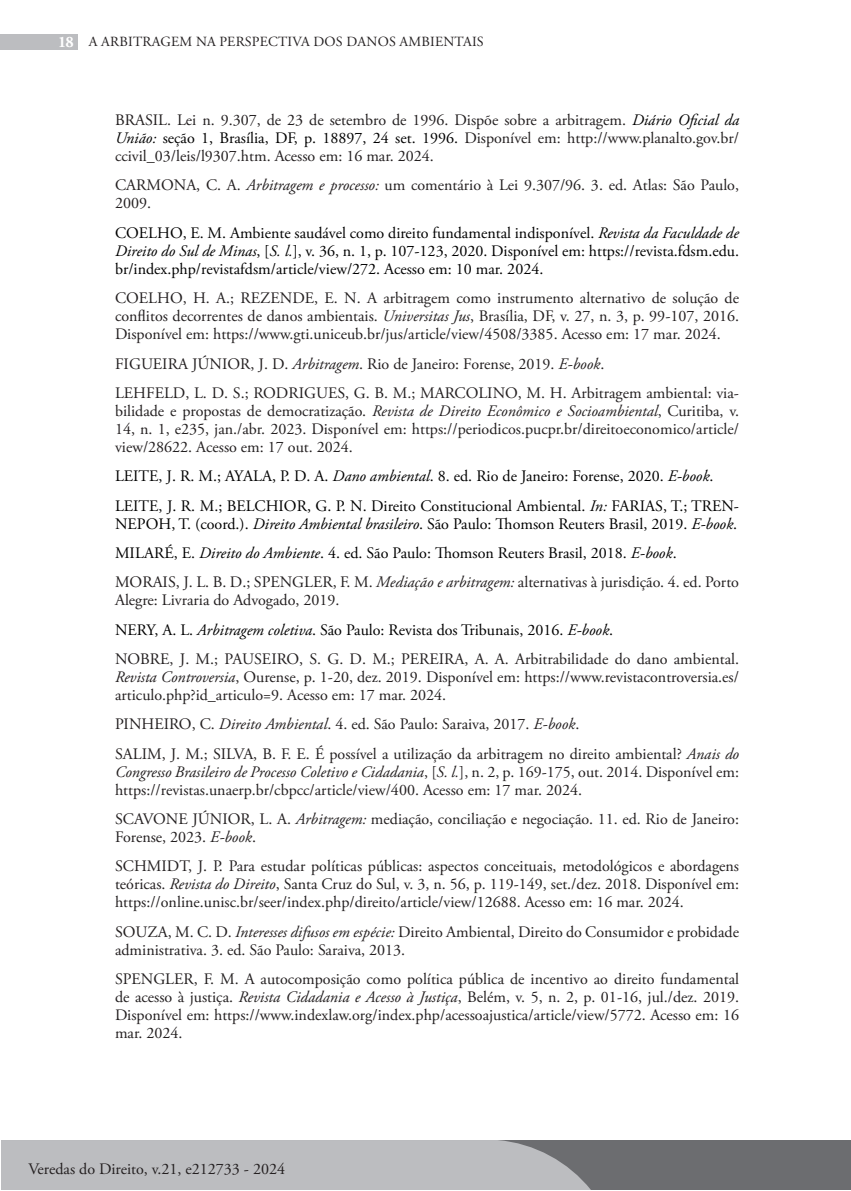
<style>
.page{position:relative;width:851px;height:1191px;background:#fff}
.page>*{position:absolute;margin:0;border:0;box-sizing:border-box;transform-origin:0 0}
.t1{font:16px/18px "Adobe Garamond Pro";color:#231f20}
.t2{font:16px/29.4px "Adobe Garamond Pro";color:#000001}
.t3{font:14px "Adobe Garamond Pro";letter-spacing:.015em;color:#231f20}
.s1{font-weight:700;font-size:16px;color:#fff}
.s2{font-style:italic;color:#000001}
.s3{color:#000001}
.s4{font-style:italic}
.s5{color:#231f20}
.s6{font-style:italic;color:#231f20}
</style>
<div class="page">
<div style="left:1px;top:1140px;width:849px;height:50px;background:#6c6d70"></div>
<div style="left:0;top:34px;width:77px;height:16px;background:#bcbdc0"></div>
<div style="left:1px;top:1140px;width:590px;height:50px;background:#bcbdc0"></div>
<p class="t3" style="left:59px;top:34px;width:426px"><span class="s1">18</span> A ARBITRAGEM NA PERSPECTIVA DOS DANOS AMBIENTAIS</p>
<p class="t1" style="left:115px;top:111px;width:625px;text-align:justify">BRASIL. Lei n. 9.307, de 23 de setembro de 1996. Dispõe sobre a arbitragem. <span class="s2">Diário Oficial da União:</span> <span class="s3">seção 1, Brasília, DF, p. 18897, 24 set. 1996.</span> Disponível em: http://www.planalto.gov.br/ ccivil_03/leis/l9307.htm. Acesso em: 16 mar. 2024.</p>
<p class="t1" style="left:115px;top:177px;width:625px">CARMONA, C. A. <span class="s4">Arbitragem e processo:</span> um comentário à Lei 9.307/96. 3. ed. Atlas: São Paulo,<br>2009.</p>
<p class="t2" style="left:115px;top:224px;width:625px;line-height:18px;text-align:justify">COELHO, E. M. Ambiente saudável como direito fundamental indisponível. <span class="s4">Revista da Faculdade de Direito do Sul de Minas</span>, [<span class="s4">S. l.</span>], v. 36, n. 1, p. 107-123, 2020. Disponível em: https://revista.fdsm.edu. br/index.php/revistafdsm/article/view/272. Acesso em: 10 mar. 2024.</p>
<p class="t1" style="left:115px;top:290px;width:625px;text-align:justify">COELHO, H. A.; REZENDE, E. N. A arbitragem como instrumento alternativo de solução de conflitos decorrentes de danos ambientais. <span class="s4">Universitas Jus</span>, Brasília, DF, v. 27, n. 3, p. 99-107, 2016.<br>Disponível em: https://www.gti.uniceub.br/jus/article/view/4508/3385. Acesso em: 17 mar. 2024.</p>
<p class="t1" style="left:115px;top:349px;width:625px;line-height:29.4px">FIGUEIRA JÚNIOR, J. D. <span class="s4">Arbitragem</span>. Rio de Janeiro: Forense, 2019. <span class="s4">E-book</span>.<br>LEHFELD, L. D. S.; RODRIGUES, G. B. M.; MARCOLINO, M. H. Arbitragem ambiental: via-</p>
<p class="t1" style="left:115px;top:402px;width:625px;text-align:justify">bilidade e propostas de democratização. <span class="s4">Revista de Direito Econômico e Socioambiental</span>, Curitiba, v.<br>14, n. 1, e235, jan./abr. 2023. Disponível em: https://periodicos.pucpr.br/direitoeconomico/article/ view/28622. Acesso em: 17 out. 2024.</p>
<p class="t2" style="left:115px;top:462px;width:625px">LEITE, J. R. M.; AYALA, P. D. A. <span class="s4">Dano ambiental</span>. 8. ed. Rio de Janeiro: Forense, 2020. <span class="s4">E-book</span>.<br>LEITE, J. R. M.; BELCHIOR, G. P. N. Direito Constitucional Ambiental. <span class="s4">In:</span> FARIAS, T.; TREN-</p>
<p class="t2" style="left:115px;top:509px;width:625px">NEPOH, T. (coord.). <span class="s4">Direito Ambiental brasileiro</span>. São Paulo: Thomson Reuters Brasil, 2019. <span class="s4">E-book</span>.<br>MILARÉ, E. <span class="s4">Direito do Ambiente</span>. 4. ed. São Paulo: Thomson Reuters Brasil, 2018. <span class="s4">E-book</span>.<br><span class="s5">MORAIS, J. L. B. D.; SPENGLER, F. M.</span> <span class="s6">Mediação e arbitragem:</span> <span class="s5">alternativas à jurisdição. 4. ed. Porto</span></p>
<p class="t1" style="left:115px;top:586px;width:625px;line-height:29.4px">Alegre: Livraria do Advogado, 2019.<br><span class="s3">NERY, A. L.</span> <span class="s2">Arbitragem coletiva</span><span class="s3">. São Paulo: Revista dos Tribunais, 2016.</span> <span class="s2">E-book</span><span class="s3">.<br></span>NOBRE, J. M.; PAUSEIRO, S. G. D. M.; PEREIRA, A. A. Arbitrabilidade do dano ambiental.</p>
<p class="t1" style="left:115px;top:668px;width:625px"><span class="s4">Revista Controversia</span>, Ourense, p. 1-20, dez. 2019. Disponível em: https://www.revistacontroversia.es/ articulo.php?id_articulo=9. Acesso em: 17 mar. 2024.</p>
<p class="t1" style="left:115px;top:710px;width:625px;line-height:29.4px">PINHEIRO, C. <span class="s4">Direito Ambiental</span>. 4. ed. São Paulo: Saraiva, 2017. <span class="s4">E-book</span>.<br>SALIM, J. M.; SILVA, B. F. E. É possível a utilização da arbitragem no direito ambiental? <span class="s4">Anais do</span></p>
<p class="t1" style="left:115px;top:763px;width:625px"><span class="s4">Congresso Brasileiro de Processo Coletivo e Cidadania</span>, [<span class="s4">S. l.</span>], n. 2, p. 169-175, out. 2014. Disponível em: https://revistas.unaerp.br/cbpcc/article/view/400. Acesso em: 17 mar. 2024.</p>
<p class="t1" style="left:115px;top:810px;width:625px">SCAVONE JÚNIOR, L. A. <span class="s4">Arbitragem:</span> mediação, conciliação e negociação. 11. ed. Rio de Janeiro:<br>Forense, 2023. <span class="s4">E-book</span>.</p>
<p class="t1" style="left:115px;top:858px;width:625px;text-align:justify">SCHMIDT, J. P. Para estudar políticas públicas: aspectos conceituais, metodológicos e abordagens teóricas. <span class="s4">Revista do Direito</span>, Santa Cruz do Sul, v. 3, n. 56, p. 119-149, set./dez. 2018. Disponível em: https://online.unisc.br/seer/index.php/direito/article/view/12688. Acesso em: 16 mar. 2024.</p>
<p class="t1" style="left:115px;top:923px;width:625px">SOUZA, M. C. D. <span class="s4">Interesses difusos em espécie:</span> Direito Ambiental, Direito do Consumidor e probidade administrativa. 3. ed. São Paulo: Saraiva, 2013.</p>
<p class="t1" style="left:115px;top:970px;width:625px;text-align:justify">SPENGLER, F. M. A autocomposição como política pública de incentivo ao direito fundamental de acesso à justiça. <span class="s4">Revista Cidadania e Acesso à Justiça</span>, Belém, v. 5, n. 2, p. 01-16, jul./dez. 2019.<br>Disponível em: https://www.indexlaw.org/index.php/acessoajustica/article/view/5772. Acesso em: 16 mar. 2024.</p>
<p class="t1" style="left:28px;top:1160px;width:258px">Veredas do Direito, v.21, e212733 - 2024</p>
</div>
